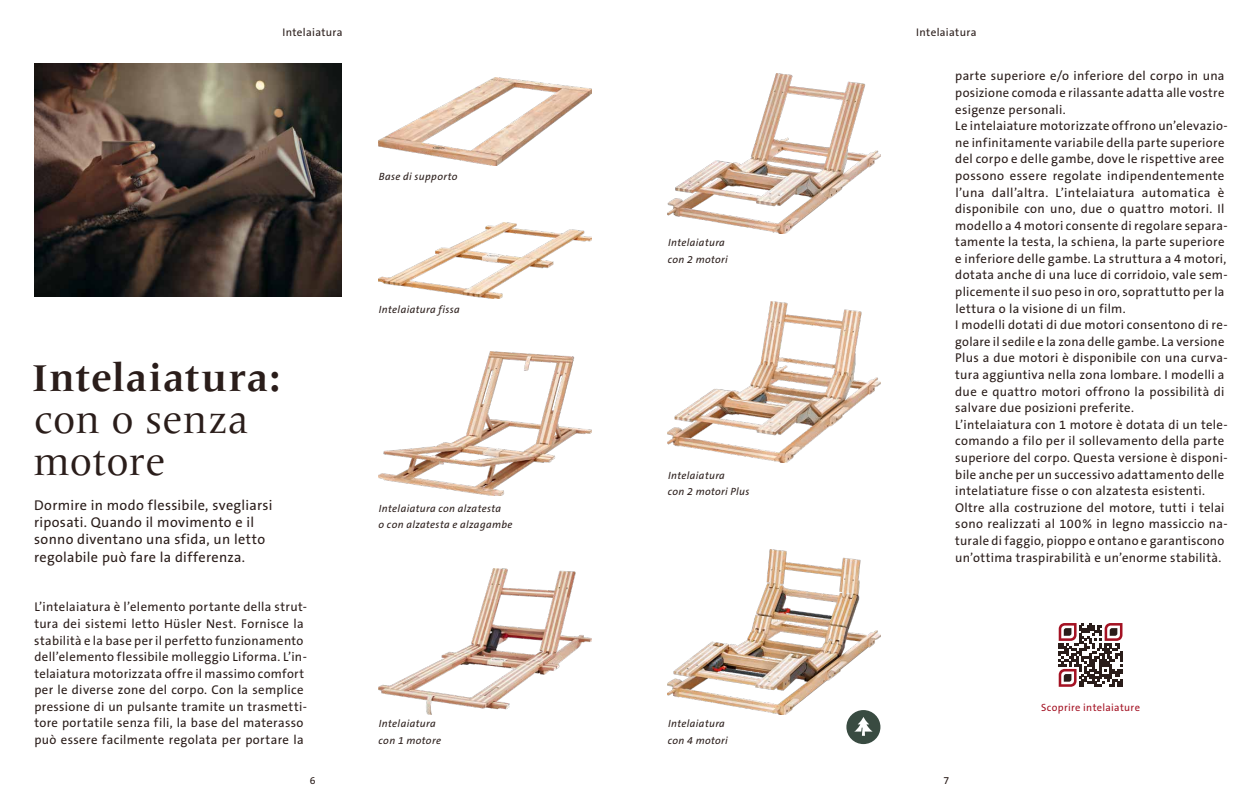
<style>
.page{position:relative;width:1259px;height:808px;background:#fff}
.page>*{position:absolute;margin:0;border:0;box-sizing:border-box;transform-origin:0 0}
.t1{font:39px/42px "Frutiger Serif LT Pro";letter-spacing:.015em;color:#2a1d1a}
.t2{font:700 39px "Frutiger Serif LT Pro";letter-spacing:.02em;color:#2a1d1a}
.t3{font:14.25px/17.2px "The Sans B W5 Plain";letter-spacing:.025em;color:#2a1d1a}
.t4{font:12.75px/16.6px "The Sans B W5 Plain";letter-spacing:.025em;color:#2a1d1a}
.t5{font:11.1px "The Sans B W5 Plain";letter-spacing:.025em;color:#2a1d1a}
.t6{font:italic 10.5px/16.6px "The Sans B W5 Plain";letter-spacing:.035em;color:#2a1d1a}
.t7{font:10.5px "The Sans B W5 Plain";letter-spacing:.035em;color:#a41223}
.t8{font:10.5px "The Sans B W5 Plain";color:#2a1d1a}
</style>
<div class="page">
<img style="left:378px;top:78px;width:213px;height:87px">
<img style="left:378px;top:352px;width:213px;height:143px">
<img style="left:378px;top:569px;width:213px;height:145px">
<img style="left:668px;top:73px;width:212px;height:160px">
<img style="left:668px;top:301px;width:212px;height:161px">
<img style="left:668px;top:550px;width:212px;height:164px">
<img style="left:378px;top:223px;width:213px;height:75px">
<img style="left:34px;top:64px;width:308px;height:232px">
<div style="left:846px;top:710px;width:34px;height:34px;background:#394b41;border-radius:50%"></div>
<svg style="left:854px;top:717px;width:18px;height:19px"></svg>
<svg style="left:1058px;top:623px;width:64px;height:64px"></svg>
<p class="t5" style="left:282px;top:25px;width:62px">Intelaiatura</p>
<p class="t5" style="left:916px;top:25px;width:62px">Intelaiatura</p>
<h1 class="t2" style="left:33px;top:354px;width:250px">Intelaiatura:</h1>
<h1 class="t1" style="left:33px;top:399px;width:217px">con o senza motore</h1>
<p class="t3" style="left:34px;top:496px;width:240px">Dormire in modo flessibile, svegliarsi riposati. Quando il movimento e il sonno diventano una sfida, un letto regolabile può fare la differenza.</p>
<p class="t4" style="left:34px;top:599px;width:274px">L’intelaiatura è l’elemento portante della strut&shy;tura dei sistemi letto Hüsler Nest. Fornisce la stabilità e la base per il perfetto funzionamento dell’elemento flessibile molleggio Liforma. L’in&shy;telaiatura motorizzata offre il massimo comfort per le diverse zone del corpo. Con la semplice pressione di un pulsante tramite un trasmetti&shy;tore portatile senza fili, la base del materasso può essere facilmente regolata per portare la</p>
<p class="t6" style="left:379px;top:168px;width:80px">Base di supporto</p>
<p class="t6" style="left:379px;top:301px;width:82px">Intelaiatura fissa</p>
<p class="t6" style="left:378px;top:500px;width:135px">Intelaiatura con alzatesta<br>o con alzatesta e alzagambe</p>
<p class="t6" style="left:378px;top:716px;width:64px">Intelaiatura con 1 motore</p>
<p class="t6" style="left:668px;top:235px;width:62px">Intelaiatura con 2 motori</p>
<p class="t6" style="left:668px;top:467px;width:83px">Intelaiatura<br>con 2 motori Plus</p>
<p class="t6" style="left:668px;top:716px;width:62px">Intelaiatura con 4 motori</p>
<p class="t4" style="left:955px;top:68px;width:274px">parte superiore e/o inferiore del corpo in una posizione comoda e rilassante adatta alle vostre esigenze personali.<br>Le intelaiature motorizzate offrono un’elevazio&shy;ne infinitamente variabile della parte superiore del corpo e delle gambe, dove le rispettive aree possono essere regolate indipendentemente l’una dall’altra. L’intelaiatura automatica è disponibile con uno, due o quattro motori. Il modello a 4 motori consente di regolare separa&shy;tamente la testa, la schiena, la parte superiore e inferiore delle gambe. La struttura a 4 motori, dotata anche di una luce di corridoio, vale sem&shy;plicemente il suo peso in oro, soprattutto per la lettura o la visione di un film.<br>I modelli dotati di due motori consentono di re&shy;golare il sedile e la zona delle gambe. La versione Plus a due motori è disponibile con una curva&shy;tura aggiuntiva nella zona lombare. I modelli a due e quattro motori offrono la possibilità di salvare due posizioni preferite.<br>L’intelaiatura con 1 motore è dotata di un tele&shy;comando a filo per il sollevamento della parte superiore del corpo. Questa versione è disponi&shy;bile anche per un successivo adattamento delle intelatiature fisse o con alzatesta esistenti.<br>Oltre alla costruzione del motore, tutti i telai sono realizzati al 100% in legno massiccio na&shy;turale di faggio, pioppo e ontano e garantiscono un’ottima traspirabilità e un’enorme stabilità.</p>
<p class="t7" style="left:1041px;top:701px;width:101px">Scoprire intelaiature</p>
<p class="t8" style="left:310px;top:774px;width:7px">6</p>
<p class="t8" style="left:943px;top:774px;width:7px">7</p>
</div>
